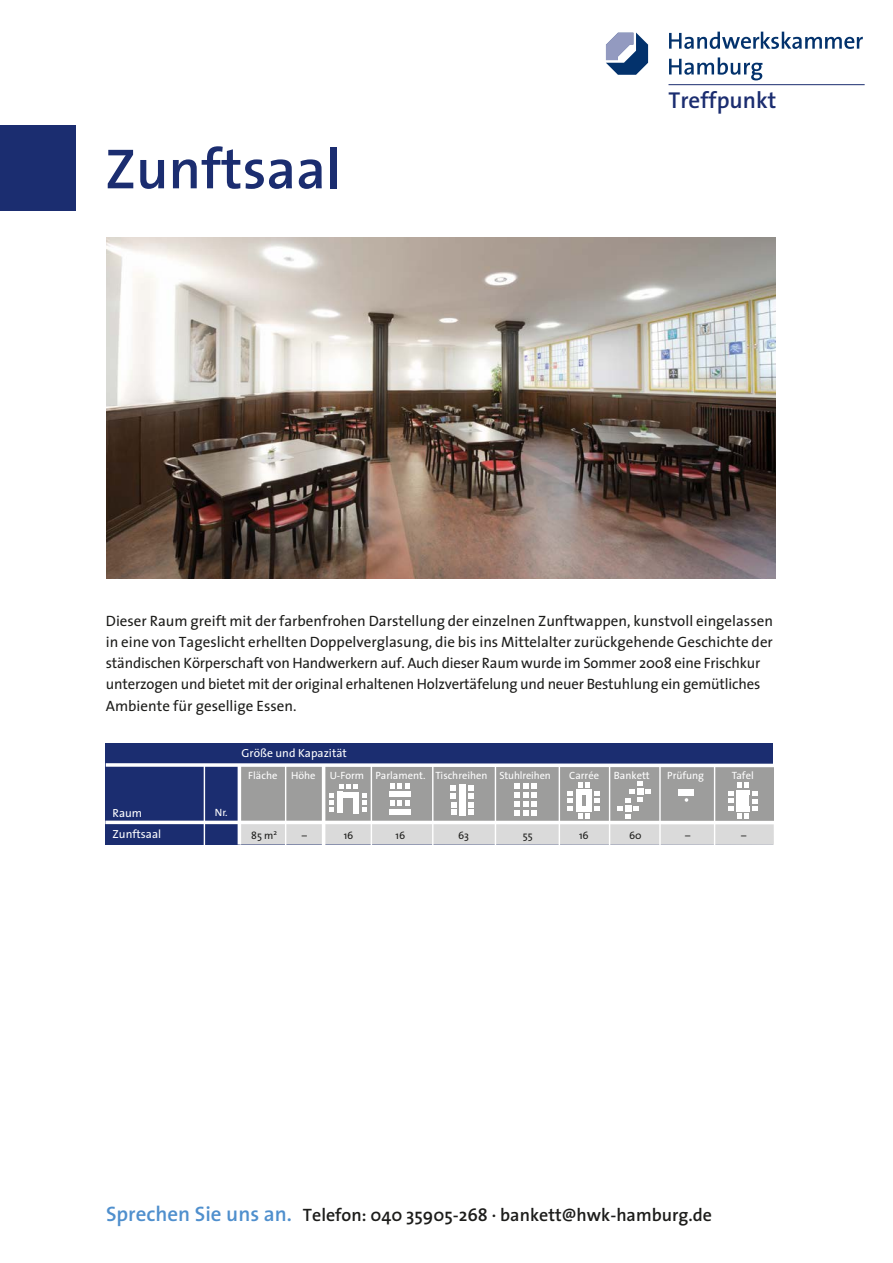
<style>
.page{position:relative;width:893px;height:1263px;background:#fff}
.page>*{position:absolute;margin:0;border:0;box-sizing:border-box;transform-origin:0 0}
.t1{font:600 57px "The Sans";color:#1b2d70}
.t2{font:600 23.1px "The Sans";color:#1b2d70}
.t3{font:600 18px "The Sans";color:#1d1d1b}
.t4{font:15px/21.3px "The Sans";color:#1d1d1b}
.t5{font:11.7px "The Sans";color:#fff}
.t6{font:10.5px "The Sans";color:#fff}
.t7{font:10.5px "The Sans";color:#1d1d1b}
.s1{font-size:21px;color:#4f8fcd}
</style>
<div class="page">
<div style="left:106px;top:743px;width:667px;height:101px;background:#1b2d70"></div>
<div style="left:240px;top:765px;width:534px;height:80px;background:#dadada"></div>
<div style="left:239px;top:765px;width:535px;height:58px;background:#9d9d9c"></div>
<hr style="left:322px;top:766px;width:3px;height:83px;background:#fff">
<hr style="left:371px;top:766px;width:1px;height:80px;background:#fff">
<hr style="left:432px;top:766px;width:1px;height:80px;background:#fff">
<hr style="left:495px;top:766px;width:1px;height:80px;background:#fff">
<hr style="left:559px;top:766px;width:1px;height:85px;background:#fff">
<hr style="left:609px;top:766px;width:1px;height:89px;background:#fff">
<hr style="left:285px;top:766px;width:1px;height:81px;background:#fff">
<hr style="left:105px;top:821px;width:669px;height:3px;background:#fff">
<svg style="left:105px;top:761px;width:669px;height:8px"></svg>
<hr style="left:204px;top:766px;width:1px;height:80px;background:#fff">
<hr style="left:238px;top:766px;width:3px;height:78px;background:#fff">
<hr style="left:659px;top:766px;width:2px;height:86px;background:#fff">
<hr style="left:714px;top:766px;width:1px;height:86px;background:#fff">
<div style="left:337px;top:792px;width:5px;height:21px;background:#fff"></div>
<div style="left:353px;top:792px;width:6px;height:21px;background:#fff"></div>
<svg style="left:329px;top:784px;width:38px;height:28px"></svg>
<div style="left:389px;top:791px;width:21px;height:6px;background:#fff"></div>
<svg style="left:390px;top:783px;width:19px;height:5px"></svg>
<div style="left:389px;top:809px;width:21px;height:6px;background:#fff"></div>
<svg style="left:390px;top:801px;width:19px;height:5px"></svg>
<svg style="left:515px;top:784px;width:22px;height:32px"></svg>
<div style="left:459px;top:784px;width:7px;height:16px;background:#fff"></div>
<svg style="left:451px;top:785px;width:5px;height:30px"></svg>
<div style="left:459px;top:800px;width:7px;height:16px;background:#fff"></div>
<svg style="left:469px;top:785px;width:5px;height:30px"></svg>
<svg style="left:618px;top:781px;width:33px;height:38px"></svg>
<svg style="left:568px;top:782px;width:32px;height:37px"></svg>
<img style="left:106px;top:238px;width:669px;height:341px">
<div style="left:679px;top:789px;width:15px;height:6px;background:#fff"></div>
<svg style="left:685px;top:798px;width:3px;height:4px"></svg>
<svg style="left:728px;top:782px;width:29px;height:37px"></svg>
<div style="left:739px;top:794px;width:8px;height:14px;background:#fff"></div>
<svg style="left:669px;top:32px;width:194px;height:17px"></svg>
<svg style="left:669px;top:57px;width:93px;height:23px"></svg>
<svg style="left:606px;top:33px;width:42px;height:42px"></svg>
<hr style="left:668px;top:84px;width:197px;height:1px;background:#1b2d70">
<div style="left:0;top:125px;width:75px;height:86px;background:#1b2d70"></div>
<h1 class="t1" style="left:105px;top:121px;width:237px">Zunftsaal</h1>
<h2 class="t2" style="left:668px;top:81px;width:109px">Treffpunkt</h2>
<p class="t4" style="left:106px;top:609px;width:669px">Dieser Raum greift mit der farbenfrohen Darstellung der einzelnen Zunftwappen, kunstvoll eingelassen in eine von Tageslicht erhellten Doppelverglasung, die bis ins Mittelalter zurückgehende Geschichte der ständischen Körperschaft von Handwerkern auf. Auch dieser Raum wurde im Sommer 2008 eine Frischkur unterzogen und bietet mit der original erhaltenen Holzvertäfelung und neuer Bestuhlung ein gemütliches Ambiente für gesellige Essen.</p>
<p class="t5" style="left:241px;top:743px;width:107px">Größe und Kapazität</p>
<p class="t5" style="left:113px;top:803px;width:31px">Raum</p>
<p class="t5" style="left:113px;top:824px;width:50px">Zunftsaal</p>
<p class="t6" style="left:215px;top:804px;width:14px">Nr.</p>
<p class="t6" style="left:436px;top:767px;width:117px">Tischreihen Stuhlreihen</p>
<p class="t6" style="left:569px;top:767px;width:31px">Carrée</p>
<p class="t6" style="left:667px;top:767px;width:39px">Prüfung</p>
<p class="t6" style="left:732px;top:767px;width:23px">Tafel</p>
<p class="t6" style="left:248px;top:767px;width:31px">Fläche</p>
<p class="t6" style="left:291px;top:767px;width:26px">Höhe</p>
<p class="t6" style="left:330px;top:767px;width:97px">U-Form Parlament.</p>
<p class="t6" style="left:614px;top:767px;width:37px">Bankett</p>
<p class="t7" style="left:251px;top:827px;width:27px">85 m<sup>2</sup></p>
<p class="t7" style="left:302px;top:827px;width:7px">–</p>
<p class="t7" style="left:344px;top:827px;width:11px">16</p>
<p class="t7" style="left:396px;top:827px;width:11px">16</p>
<p class="t7" style="left:458px;top:827px;width:13px">63</p>
<p class="t7" style="left:523px;top:827px;width:11px">55</p>
<p class="t7" style="left:579px;top:827px;width:11px">16</p>
<p class="t7" style="left:629px;top:827px;width:14px">60</p>
<p class="t7" style="left:685px;top:827px;width:7px">–</p>
<p class="t7" style="left:741px;top:827px;width:7px">–</p>
<p class="t3" style="left:106px;top:1199px;width:608px"><span class="s1">Sprechen Sie uns an.</span> Telefon: 040 35905-268 · bankett@hwk-hamburg.de</p>
</div>
